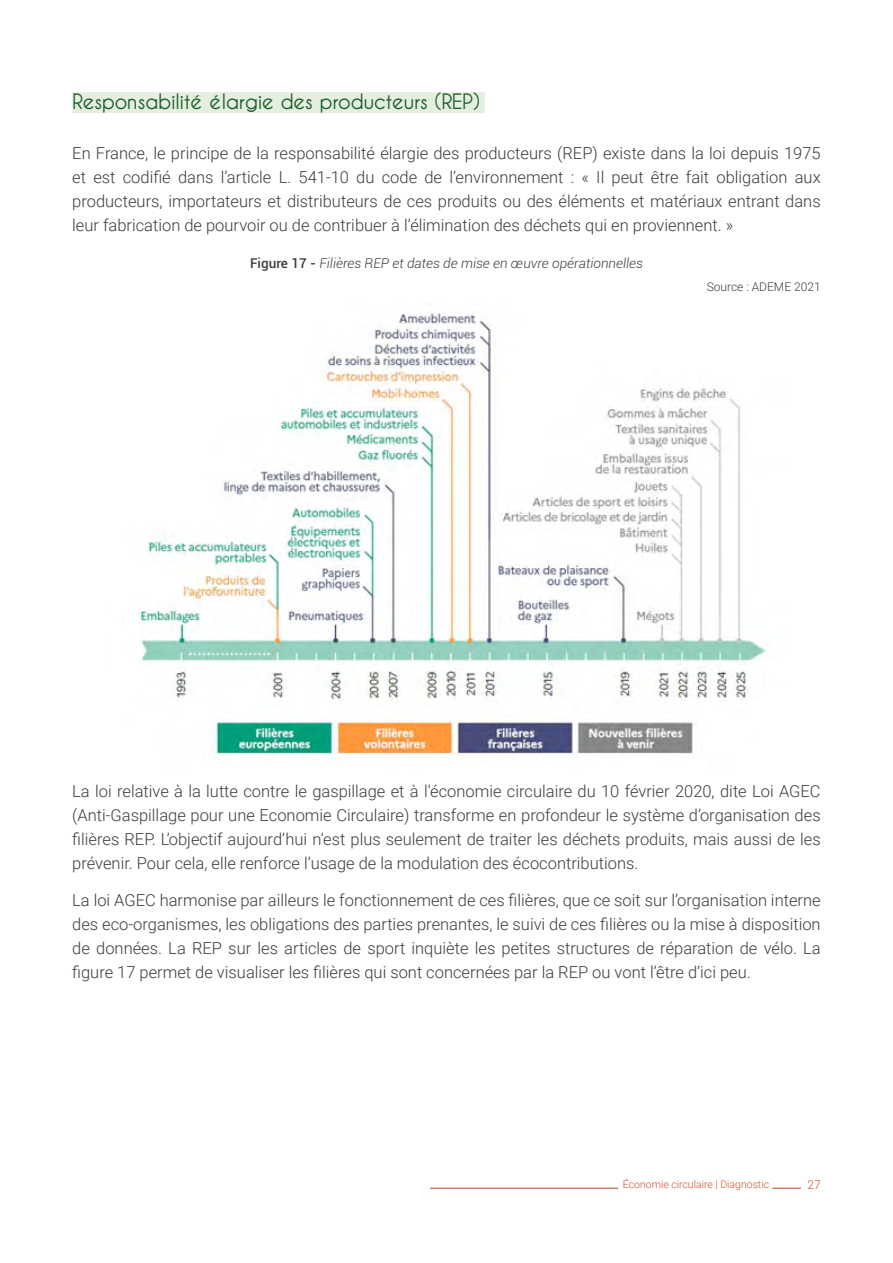
<style>
.page{position:relative;width:893px;height:1263px;background:#fff}
.page>*{position:absolute;margin:0;border:0;box-sizing:border-box;transform-origin:0 0}
.petite_partie{font:700 21px "Caviar Dreams";letter-spacing:-.02em;color:#1e5d2a}
.t1{font:300 16.5px/24px "Roboto";color:#3c3c3b;text-align:justify}
.t2{font:italic 300 13.5px "Roboto";color:#3c3c3b}
.Sources{font:300 12px "Roboto";color:#3c3c3b}
.t3{font:300 12px "Roboto";color:#cc5228}
.t4{font:300 10.5px "Roboto";color:#cc5228}
.s1{font-weight:500;font-style:normal}
</style>
<div class="page">
<hr style="left:430px;top:1188px;width:188px;height:1px;background:#c63e18">
<svg style="left:772px;top:1188px;width:29px;height:1px"></svg>
<div style="left:72px;top:92px;width:413px;height:21px;background:#e4efdf"></div>
<img style="left:139px;top:313px;width:628px;height:445px">
<p class="petite_partie" style="left:72px;top:90px;width:409px">Responsabilité élargie des producteurs (REP)</p>
<p class="t1" style="left:72px;top:140px;width:750px">En France, le principe de la responsabilité élargie des producteurs (REP) existe dans la loi depuis 1975 et est codifié dans l’article L. 541-10 du code de l’environnement : « Il peut être fait obligation aux producteurs, importateurs et distributeurs de ces produits ou des éléments et matériaux entrant dans leur fabrication de pourvoir ou de contribuer à l’élimination des déchets qui en proviennent. »</p>
<p class="t2" style="left:250px;top:254px;width:394px"><span class="s1">Figure 17 -</span> Filières REP et dates de mise en œuvre opérationnelles</p>
<p class="Sources" style="left:707px;top:279px;width:115px">Source : ADEME 2021</p>
<p class="t1" style="left:72px;top:778px;width:750px">La loi relative à la lutte contre le gaspillage et à l’économie circulaire du 10 février 2020, dite Loi AGEC (Anti-Gaspillage pour une Economie Circulaire) transforme en profondeur le système d’organisation des filières REP. L’objectif aujourd’hui n’est plus seulement de traiter les déchets produits, mais aussi de les prévenir. Pour cela, elle renforce l’usage de la modulation des écocontributions.</p>
<p class="t1" style="left:72px;top:887px;width:750px">La loi AGEC harmonise par ailleurs le fonctionnement de ces filières, que ce soit sur l’organisation interne des eco-organismes, les obligations des parties prenantes, le suivi de ces filières ou la mise à disposition de données. La REP sur les articles de sport inquiète les petites structures de réparation de vélo. La figure 17 permet de visualiser les filières qui sont concernées par la REP ou vont l’être d’ici peu.</p>
<p class="t4" style="left:623px;top:1177px;width:148px">Économie circulaire | Diagnostic</p>
<p class="t3" style="left:807px;top:1176px;width:15px">27</p>
</div>
